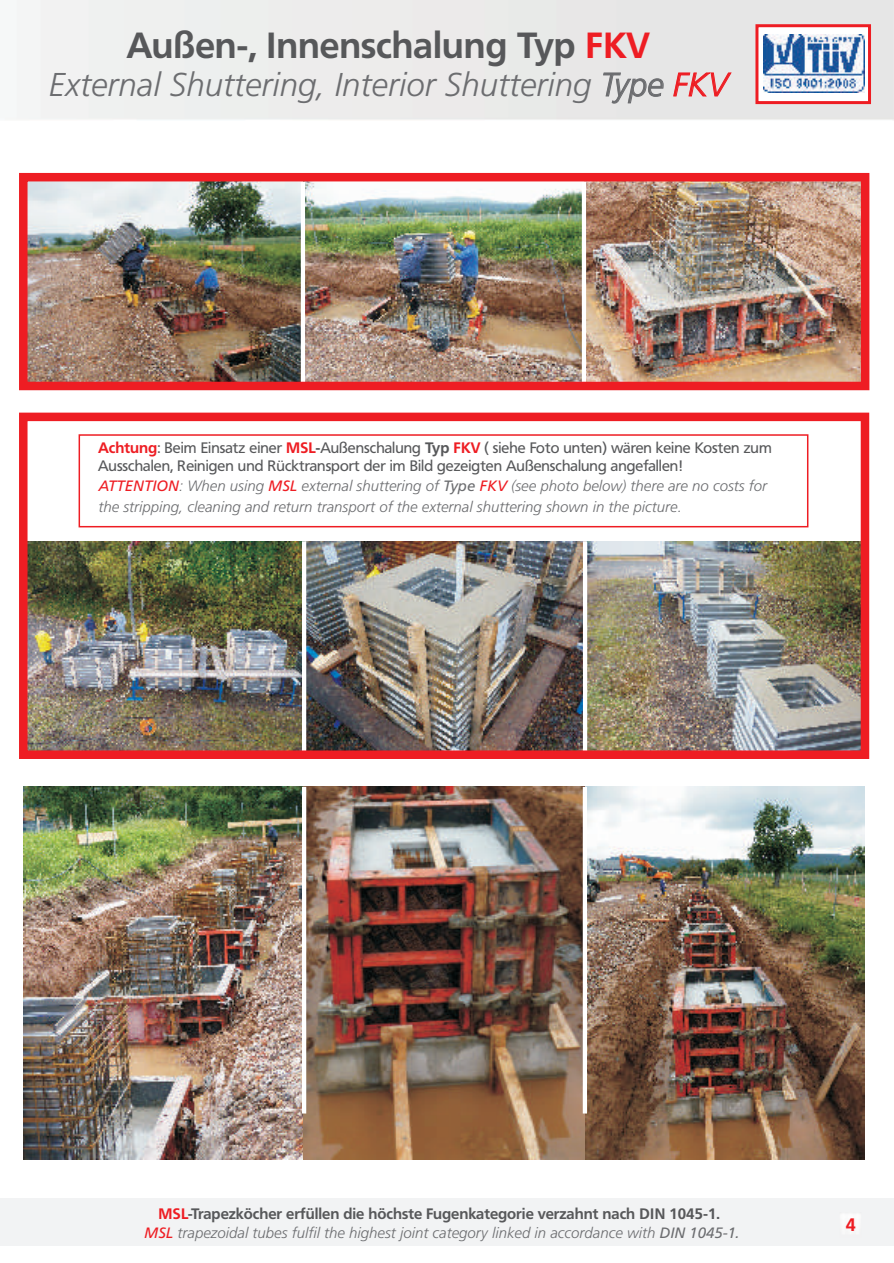
<style>
.page{position:relative;width:894px;height:1263px;background:#fff}
.page>*{position:absolute;margin:0;border:0;box-sizing:border-box;transform-origin:0 0}
.t1{font:700 36px "Frutiger BSK";color:#57585a}
.t2{font:italic 300 33px "Frutiger";color:#6c6d70}
.t3{font:700 17.85px "Frutiger BSK";color:#ee1d23}
.t4{font:italic 300 15px/20.7px "Frutiger";color:#6c6d70}
.t5{font:15px/18px "Frutiger BSK";color:#57585a}
.t6{font:700 15px "Frutiger BSK";color:#57585a}
.s1{color:#ee1d23}
.s2{font-weight:700;color:#ee1d23}
.s3{font-weight:700}
.s4{font-weight:400;color:#ee1d23}
.s5{font-weight:400}
.s6{font-family:"Frutiger VR";font-weight:400}
</style>
<div class="page">
<div style="left:0;top:1198px;width:894px;height:48px;background:#f2f3f4"></div>
<img style="left:843px;top:1215px;width:15px;height:4px">
<div style="left:755px;top:24px;width:116px;height:80px;background:#fff;border:3px solid #ee1d23"></div>
<img style="left:764px;top:35px;width:100px;height:57px">
<div style="left:79px;top:434px;width:729px;height:93px;border:2px solid #ee1d23"></div>
<img style="left:29px;top:541px;width:830px;height:208px">
<img style="left:29px;top:183px;width:830px;height:197px">
<img style="left:23px;top:787px;width:842px;height:373px">
<hr style="left:582px;top:182px;width:4px;height:205px;background:#fff">
<hr style="left:301px;top:182px;width:4px;height:205px;background:#fff">
<div style="left:19px;top:173px;width:850px;height:217px;border:9px solid #ee1d23"></div>
<hr style="left:302px;top:541px;width:4px;height:214px;background:#fff">
<hr style="left:302px;top:787px;width:4px;height:327px;background:#fff">
<hr style="left:583px;top:787px;width:4px;height:327px;background:#fff">
<hr style="left:583px;top:541px;width:4px;height:214px;background:#fff">
<div style="left:19px;top:413px;width:850px;height:346px;border:9px solid #ee1d23"></div>
<h1 class="t1" style="left:126px;top:30px;width:525px">Außen-, Innenschalung Typ <span class="s1">FKV</span></h1>
<h2 class="t2" style="left:49px;top:71px;width:680px">External Shuttering, Interior Shuttering Type <span class="s1">FKV</span></h2>
<p class="t5" style="left:98px;top:440px;width:675px"><span class="s2">Achtung</span>: Beim Einsatz einer <span class="s2">MSL</span><span class="s3">-</span>Außenschalung <span class="s3">Typ</span> <span class="s2">FKV</span> ( siehe Foto unten) wären keine Kosten zum<br>Ausschalen, Reinigen und Rücktransport der im Bild gezeigten Außenschalung angefallen!</p>
<p class="t4" style="left:98px;top:477px;width:670px"><span class="s4">ATTENTION</span>: When using <span class="s4">MSL</span> external shuttering of <span class="s5">Type</span> <span class="s4">FKV</span> (see photo below) there are no costs for the stripping, cleaning and return transport of the external shuttering shown in the picture.</p>
<p class="t6" style="left:158px;top:1208px;width:563px"><span class="s1">MSL</span>-Trapezköcher erfüllen die höchste Fugenkategorie verzahnt nach DIN 1045-1.</p>
<p class="t4" style="left:144px;top:1224px;width:596px"><span class="s4">MSL</span> trapezoidal tubes fulfil the highest joint category linked in accordance with <span class="s5">DIN 1045-1</span><span class="s6">.</span></p>
<p class="t3" style="left:846px;top:1218px;width:12px">4</p>
</div>
